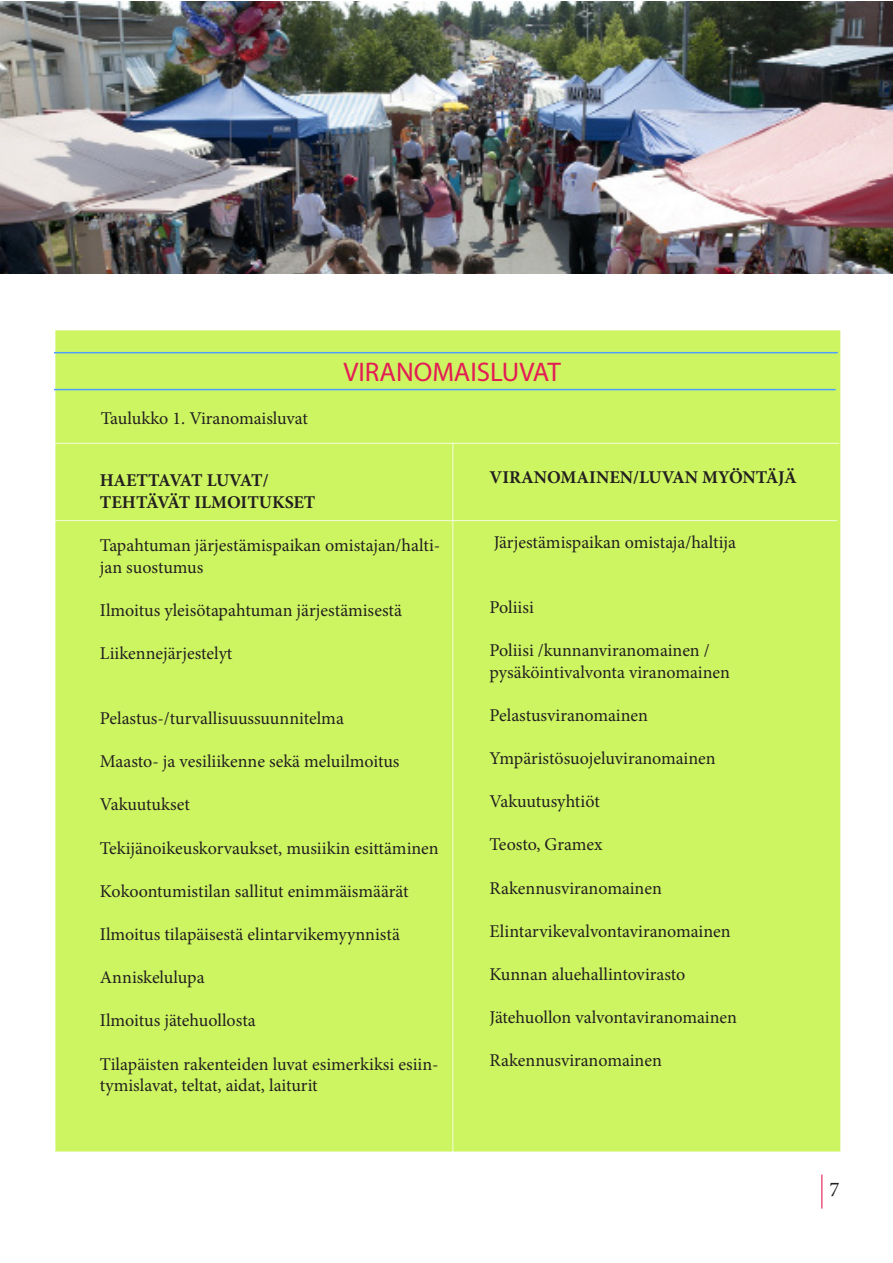
<style>
.page{position:relative;width:893px;height:1263px;background:#fff}
.page>*{position:absolute;margin:0;border:0;box-sizing:border-box;transform-origin:0 0}
.t1{font:27px "Myriad Pro";color:#e41c55}
.t2{font:21px "Minion Pro";color:#231f20}
.t3{font:18px/21.6px "Minion Pro";letter-spacing:-.005em;color:#231f20}
.t4{font:700 18px/21.6px "Minion Pro";letter-spacing:-.005em;color:#231f20}
</style>
<div class="page">
<div style="left:55px;top:330px;width:785px;height:821px;background:#cdf562"></div>
<hr style="left:54px;top:352px;width:784px;height:1px;background:#4e9dff">
<hr style="left:821px;top:1174px;width:1px;height:34px;background:#e41c55">
<hr style="left:54px;top:389px;width:782px;height:1px;background:#4e9dff">
<img style="left:1px;top:1px;width:891px;height:272px">
<hr style="left:54px;top:520px;width:783px;height:1px;background:#fff">
<hr style="left:54px;top:443px;width:785px;height:1px;background:#fff">
<hr style="left:452px;top:443px;width:1px;height:710px;background:#fff">
<hr style="left:0;top:1px;width:1px;height:272px;background:#b8f11f">
<p class="t3" style="left:101px;top:407px;width:209px">Taulukko 1. Viranomaisluvat</p>
<h1 class="t1" style="left:343px;top:355px;width:219px">VIRANOMAISLUVAT</h1>
<p class="t4" style="left:100px;top:469px;width:217px">HAETTAVAT LUVAT/<br>TEHTÄVÄT ILMOITUKSET</p>
<p class="t3" style="left:100px;top:535px;width:342px">Tapahtuman järjestämispaikan omistajan/halti&shy;jan suostumus</p>
<p class="t3" style="left:100px;top:599px;width:304px">Ilmoitus yleisötapahtuman järjestämisestä</p>
<p class="t3" style="left:100px;top:643px;width:134px">Liikennejärjestelyt</p>
<p class="t3" style="left:100px;top:707px;width:245px">Pelastus-/turvallisuussuunnitelma</p>
<p class="t3" style="left:100px;top:751px;width:301px">Maasto- ja vesiliikenne sekä meluilmoitus</p>
<p class="t3" style="left:100px;top:794px;width:92px">Vakuutukset</p>
<p class="t3" style="left:100px;top:837px;width:340px">Tekijänoikeuskorvaukset, musiikin esittäminen</p>
<p class="t3" style="left:100px;top:880px;width:310px">Kokoontumistilan sallitut enimmäismäärät</p>
<p class="t3" style="left:100px;top:923px;width:301px">Ilmoitus tilapäisestä elintarvikemyynnistä</p>
<p class="t3" style="left:100px;top:967px;width:106px">Anniskelulupa</p>
<p class="t3" style="left:100px;top:1010px;width:157px">Ilmoitus jätehuollosta</p>
<p class="t3" style="left:100px;top:1053px;width:340px">Tilapäisten rakenteiden luvat esimerkiksi esiin&shy;tymislavat, teltat, aidat, laiturit</p>
<p class="t4" style="left:490px;top:466px;width:309px">VIRANOMAINEN/LUVAN MYÖNTÄJÄ</p>
<p class="t3" style="left:494px;top:531px;width:244px">Järjestämispaikan omistaja/haltija</p>
<p class="t3" style="left:490px;top:596px;width:46px">Poliisi</p>
<p class="t3" style="left:490px;top:639px;width:242px">Poliisi /kunnanviranomainen / pysäköintivalvonta viranomainen</p>
<p class="t3" style="left:490px;top:704px;width:160px">Pelastusviranomainen</p>
<p class="t3" style="left:490px;top:747px;width:228px">Ympäristösuojeluviranomainen</p>
<p class="t3" style="left:490px;top:791px;width:112px">Vakuutusyhtiöt</p>
<p class="t3" style="left:490px;top:834px;width:114px">Teosto, Gramex</p>
<p class="t3" style="left:490px;top:877px;width:174px">Rakennusviranomainen</p>
<p class="t3" style="left:490px;top:920px;width:243px">Elintarvikevalvontaviranomainen</p>
<p class="t3" style="left:490px;top:963px;width:197px">Kunnan aluehallintovirasto</p>
<p class="t3" style="left:490px;top:1007px;width:249px">Jätehuollon valvontaviranomainen</p>
<p class="t3" style="left:490px;top:1050px;width:174px">Rakennusviranomainen</p>
<p class="t2" style="left:829px;top:1175px;width:12px">7</p>
</div>
